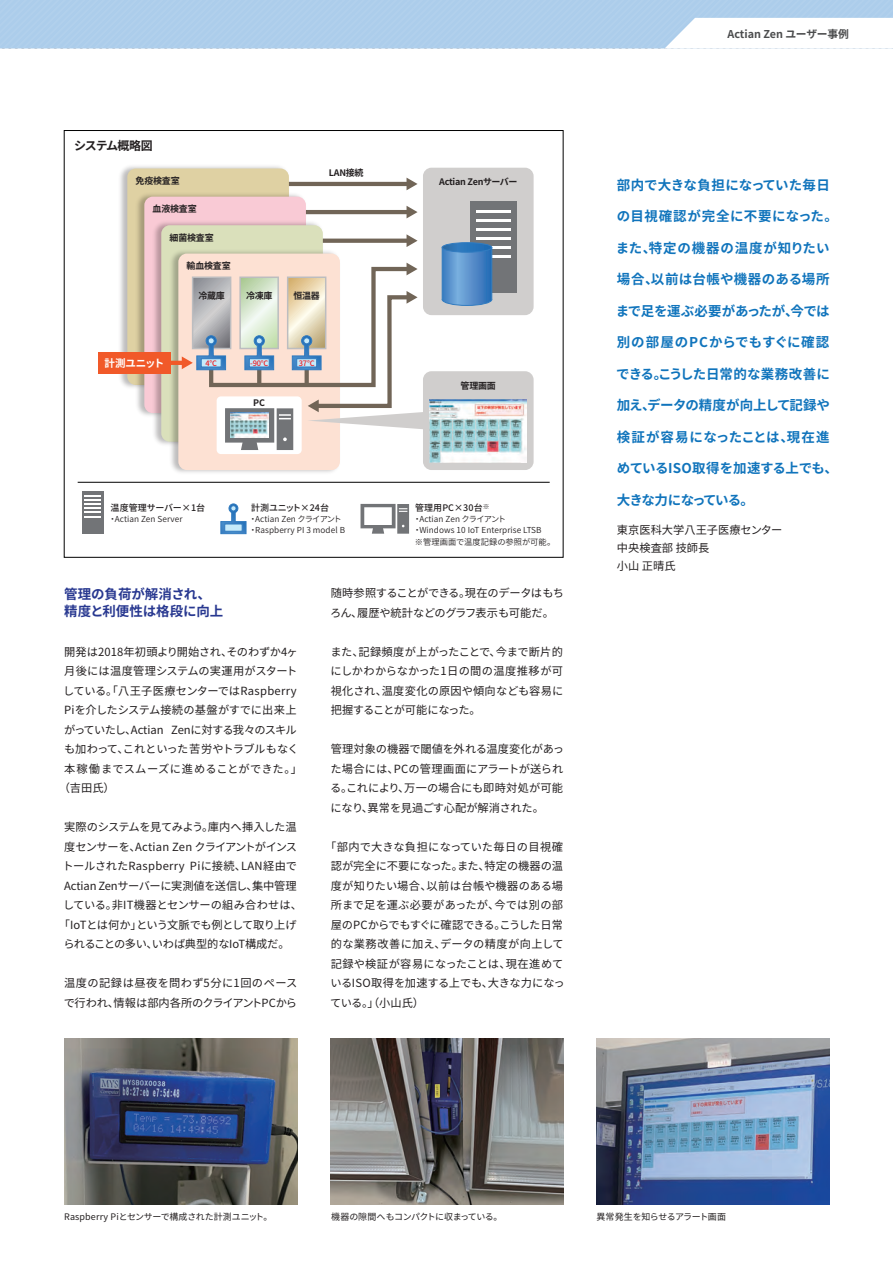
<style>
.page{position:relative;width:893px;height:1263px;background:#fff}
.page>*{position:absolute;margin:0;border:0;box-sizing:border-box;transform-origin:0 0}
.t1{font:700 13.5px "Source Han Sans JP";letter-spacing:-.025em;color:#1074bc}
.t2{font:700 13.5px "Source Han Sans JP";letter-spacing:.005em;color:#1074bc}
.t3{font:700 13.5px "Source Han Sans JP";letter-spacing:.055em;color:#1074bc}
.t4{font:700 13.5px/16.5px "Source Han Sans JP";color:#283890}
.t5{font:700 13.5px "Source Han Sans JP";letter-spacing:-.02em;color:#1074bc}
.t6{font:700 13.5px "Source Han Sans JP";letter-spacing:.04em;color:#1074bc}
.t7{font:700 13.5px "Source Han Sans JP";letter-spacing:.06em;color:#1074bc}
.t8{font:700 13.5px "Source Han Sans JP";letter-spacing:.025em;color:#1074bc}
.t9{font:700 13.5px "Source Han Sans JP";letter-spacing:-.07em;color:#1074bc}
.t10{font:700 12px "Source Han Sans JP";letter-spacing:-.07em;color:#231f20}
.t11{font:11.25px/19.5px "Source Han Sans JP";letter-spacing:-.005em;color:#231f20}
.t12{font:11.25px/19.5px "Source Han Sans JP";letter-spacing:-.03em;color:#231f20}
.t13{font:11.25px "Source Han Sans JP";letter-spacing:.03em;color:#231f20}
.t14{font:11.25px "Source Han Sans JP";letter-spacing:-.05em;color:#231f20}
.t15{font:11.25px "Source Han Sans JP";letter-spacing:-.025em;color:#231f20}
.t16{font:11.25px "Source Han Sans JP";letter-spacing:-.045em;color:#231f20}
.t17{font:11.25px "Source Han Sans JP";letter-spacing:.015em;color:#231f20}
.t18{font:11.25px "Source Han Sans JP";letter-spacing:.02em;color:#231f20}
.t19{font:700 10.8px "Source Han Sans JP";letter-spacing:-.005em;color:#4b4c4d}
.t20{font:700 10.5px "Source Han Sans JP";letter-spacing:-.025em;color:#fff}
.t21{font:700 9px "Source Han Sans JP";letter-spacing:-.025em;color:#231f20}
.t22{font:500 9px "Source Han Sans JP";letter-spacing:.01em;color:#231f20}
.t23{font:9px "Source Han Sans JP";letter-spacing:-.02em;color:#231f20}
.t24{font:9px "Source Han Sans JP";letter-spacing:-.04em;color:#231f20}
.t25{font:9px "Source Han Sans JP";letter-spacing:-.06em;color:#231f20}
.t26{font:8.25px/10.5px "Source Han Sans JP";letter-spacing:.01em;color:#231f20}
.t27{font:500 7.5px "Source Han Sans JP";color:#ee1d23}
</style>
<div class="page">
<hr style="left:245px;top:182px;width:163px;height:4px;background:#716557">
<svg style="left:407px;top:178px;width:11px;height:12px"></svg>
<hr style="left:245px;top:210px;width:163px;height:4px;background:#716557">
<svg style="left:407px;top:206px;width:11px;height:12px"></svg>
<img style="left:117px;top:166px;width:174px;height:222px">
<div style="left:127px;top:168px;width:162px;height:217px;background:#dfd1a3;border-radius:9px"></div>
<img style="left:134px;top:190px;width:174px;height:226px">
<div style="left:144px;top:197px;width:162px;height:216px;background:#f9cad5;border-radius:9px"></div>
<img style="left:151px;top:219px;width:172px;height:226px">
<div style="left:161px;top:225px;width:162px;height:217px;background:#dae0bb;border-radius:9px"></div>
<img style="left:168px;top:251px;width:172px;height:222px">
<div style="left:178px;top:254px;width:162px;height:216px;background:#fde1d3;border-radius:9px"></div>
<svg style="left:221px;top:504px;width:25px;height:30px"></svg>
<div style="left:423px;top:168px;width:111px;height:147px;background:#d0cecd;border-radius:9px"></div>
<div style="left:470px;top:202px;width:47px;height:91px;background:#727477"></div>
<hr style="left:476px;top:210px;width:35px;height:2px;background:#fff">
<hr style="left:476px;top:219px;width:35px;height:2px;background:#fff">
<hr style="left:476px;top:228px;width:35px;height:2px;background:#fff">
<hr style="left:476px;top:237px;width:35px;height:2px;background:#fff">
<hr style="left:476px;top:246px;width:35px;height:3px;background:#fff">
<hr style="left:476px;top:255px;width:35px;height:3px;background:#fff">
<div style="left:82px;top:491px;width:22px;height:43px;background:#727477"></div>
<svg style="left:85px;top:495px;width:16px;height:22px"></svg>
<div style="left:217px;top:396px;width:85px;height:58px;background:#fff;border-radius:4px"></div>
<svg style="left:360px;top:504px;width:49px;height:30px"></svg>
<div style="left:98px;top:352px;width:72px;height:21px;background:#f15929"></div>
<hr style="left:164px;top:361px;width:20px;height:4px;background:#f15929">
<div style="left:0;top:0;width:893px;height:48px;background:#adcdeb"></div>
<div style="left:665px;top:18px;width:228px;height:30px;background:#fff"></div>
<img style="left:64px;top:1038px;width:233px;height:166px">
<img style="left:330px;top:1038px;width:233px;height:166px">
<img style="left:596px;top:1038px;width:233px;height:166px">
<div style="left:423px;top:371px;width:111px;height:99px;background:#d0cecd;border-radius:9px"></div>
<svg style="left:182px;top:234px;width:311px;height:216px"></svg>
<img style="left:430px;top:400px;width:97px;height:63px">
<hr style="left:78px;top:482px;width:472px;height:1px;background:#000">
<p class="t10" style="left:74px;top:139px;width:80px">システム概略図</p>
<p class="t21" style="left:136px;top:176px;width:46px">免疫検査室</p>
<p class="t21" style="left:153px;top:204px;width:46px">血液検査室</p>
<p class="t21" style="left:170px;top:232px;width:46px">細菌検査室</p>
<p class="t21" style="left:187px;top:261px;width:46px">輸血検査室</p>
<p class="t21" style="left:198px;top:290px;width:28px">冷蔵庫</p>
<p class="t21" style="left:246px;top:290px;width:28px">冷凍庫</p>
<p class="t21" style="left:293px;top:290px;width:28px">恒温器</p>
<p class="t21" style="left:329px;top:168px;width:36px">LAN接続</p>
<p class="t20" style="left:105px;top:357px;width:61px">計測ユニット</p>
<p class="t27" style="left:205px;top:359px;width:13px">4℃</p>
<p class="t27" style="left:250px;top:359px;width:20px">-90℃</p>
<p class="t27" style="left:299px;top:359px;width:17px">37℃</p>
<p class="t21" style="left:253px;top:397px;width:13px">PC</p>
<p class="t22" style="left:111px;top:503px;width:96px">温度管理サーバー×1台</p>
<p class="t26" style="left:109px;top:514px;width:75px">・Actian Zen Server</p>
<p class="t22" style="left:251px;top:503px;width:80px">計測ユニット×24台</p>
<p class="t26" style="left:249px;top:514px;width:98px">・Actian Zen クライアント・Raspberry PI 3 model B</p>
<p class="t21" style="left:439px;top:177px;width:80px">Actian Zenサーバー</p>
<p class="t21" style="left:461px;top:380px;width:37px">管理画面</p>
<p class="t22" style="left:415px;top:503px;width:76px">管理用PC×30台<sup>※</sup></p>
<p class="t26" style="left:413px;top:514px;width:130px">・Actian Zen クライアント・Windows 10 IoT Enterprise LTSB</p>
<p class="t26" style="left:415px;top:536px;width:142px">※管理画面で温度記録の参照が可能。</p>
<p class="t4" style="left:64px;top:586px;width:161px">管理の負荷が解消され、精度と利便性は格段に向上</p>
<p class="t11" style="left:64px;top:642px;width:235px">開発は2018年初頭より開始され、そのわずか4ヶ</p>
<p class="t17" style="left:64px;top:665px;width:235px">月後には温度管理システムの実運用がスタート</p>
<p class="t13" style="left:63px;top:684px;width:235px">している。「八王子医療センターではRaspberry</p>
<p class="t11" style="left:64px;top:701px;width:234px">Piを介したシステム接続の基盤がすでに出来上</p>
<p class="t14" style="left:64px;top:723px;width:234px">がっていたし、Actian Zenに対する我々のスキル</p>
<p class="t16" style="left:64px;top:743px;width:236px">も加わって、これといった苦労やトラブルもなく</p>
<p class="t18" style="left:64px;top:762px;width:239px">本稼働までスムーズに進めることができた。」</p>
<p class="t11" style="left:59px;top:779px;width:57px">（吉田氏）</p>
<p class="t12" style="left:64px;top:818px;width:234px">実際のシステムを見てみよう。庫内へ挿入した温</p>
<p class="t15" style="left:64px;top:840px;width:235px">度センサーを、Actian Zen クライアントがインス</p>
<p class="t13" style="left:63px;top:860px;width:236px">トールされたRaspberry Piに接続、LAN経由で</p>
<p class="t11" style="left:64px;top:876px;width:234px">Actian Zenサーバーに実測値を送信し、集中管理</p>
<p class="t11" style="left:63px;top:896px;width:240px">している。非IT機器とセンサーの組み合わせは、</p>
<p class="t12" style="left:59px;top:915px;width:239px">「IoTとは何か」という文脈でも例として取り上げ</p>
<p class="t12" style="left:63px;top:935px;width:228px">られることの多い、いわば典型的なIoT構成だ。</p>
<p class="t11" style="left:64px;top:974px;width:235px">温度の記録は昼夜を問わず5分に1回のペースで行われ、情報は部内各所のクライアントPCから</p>
<p class="t12" style="left:330px;top:584px;width:235px">随時参照することができる。現在のデータはもちろん、履歴や統計などのグラフ表示も可能だ。</p>
<p class="t11" style="left:330px;top:642px;width:235px;text-align:justify">また、記録頻度が上がったことで、今まで断片的にしかわからなかった1日の間の温度推移が可視化され、温度変化の原因や傾向なども容易に把握することが可能になった。</p>
<p class="t11" style="left:330px;top:740px;width:235px;text-align:justify">管理対象の機器で閾値を外れる温度変化があった場合には、PCの管理画面にアラートが送られる。これにより、万一の場合にも即時対処が可能になり、異常を見過ごす心配が解消された。</p>
<p class="t11" style="left:330px;top:837px;width:236px;text-indent:-5px">「部内で大きな負担になっていた毎日の目視確認が完全に不要になった。また、特定の機器の温度が知りたい場合、以前は台帳や機器のある場所まで足を運ぶ必要があったが、今では別の部屋のPCからでもすぐに確認できる。こうした日常的な業務改善に加え、データの精度が向上して記録や検証が容易になったことは、現在進めているISO取得を加速する上でも、大きな力になっている。」（小山氏）</p>
<p class="t19" style="left:727px;top:28px;width:123px">Actian Zen ユーザー事例</p>
<p class="t2" style="left:617px;top:177px;width:214px">部内で大きな負担になっていた毎日</p>
<p class="t6" style="left:617px;top:209px;width:223px">の目視確認が完全に不要になった。</p>
<p class="t7" style="left:616px;top:240px;width:215px">また、特定の機器の温度が知りたい</p>
<p class="t8" style="left:617px;top:272px;width:214px">場合、以前は台帳や機器のある場所</p>
<p class="t1" style="left:616px;top:303px;width:215px">まで足を運ぶ必要があったが、今では</p>
<p class="t3" style="left:617px;top:335px;width:214px">別の部屋のPCからでもすぐに確認</p>
<p class="t2" style="left:616px;top:366px;width:215px">できる。こうした日常的な業務改善に</p>
<p class="t5" style="left:617px;top:398px;width:215px">加え、データの精度が向上して記録や</p>
<p class="t3" style="left:617px;top:429px;width:214px">検証が容易になったことは、現在進</p>
<p class="t1" style="left:617px;top:461px;width:223px">めているISO取得を加速する上でも、</p>
<p class="t9" style="left:617px;top:492px;width:139px">大きな力になっている。</p>
<p class="t11" style="left:617px;top:521px;width:167px;line-height:18px">東京医科大学八王子医療センター中央検査部 技師長<br>小山 正晴氏</p>
<p class="t23" style="left:64px;top:1212px;width:210px">Raspberry Piとセンサーで構成された計測ユニット。</p>
<p class="t24" style="left:331px;top:1212px;width:173px">機器の隙間へもコンパクトに収まっている。</p>
<p class="t25" style="left:596px;top:1212px;width:131px">異常発生を知らせるアラート画面</p>
</div>
